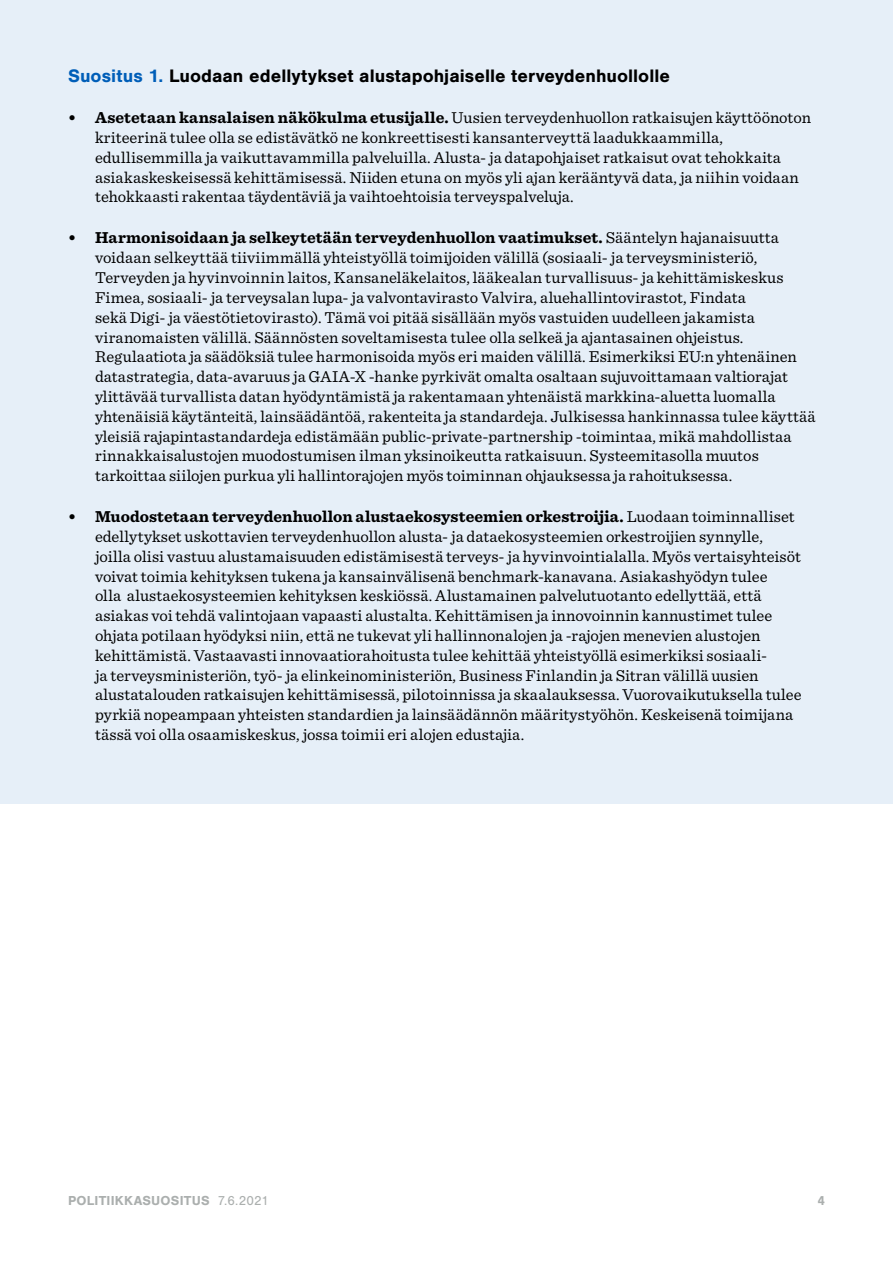
<style>
.page{position:relative;width:893px;height:1263px;background:#fff}
.page>*{position:absolute;margin:0;border:0;box-sizing:border-box;transform-origin:0 0}
.t1{font:700 18.75px "Nimbus San";color:#000}
.t2{font:16.5px/19.8px "Sentinel";letter-spacing:.005em;color:#000}
.t3{font:700 13.5px "Nimbus San";letter-spacing:.015em;color:#abafae}
.s1{color:#005eb8}
.s2{font-weight:700}
.s3{font-weight:400}
</style>
<div class="page">
<div style="left:0;top:0;width:893px;height:804px;background:#e6eff8"></div>
<p class="t1" style="left:68px;top:65px;width:603px"><span class="s1">Suositus 1.</span> Luodaan edellytykset alustapohjaiselle terveydenhuollolle</p>
<p class="t2" style="left:95px;top:107px;width:718px;text-indent:-27px"><span class="s2">• Asetetaan kansalaisen näkökulma etusijalle.</span> Uusien terveydenhuollon ratkaisujen käyttöönoton kriteerinä tulee olla se edistävätkö ne konkreettisesti kansanterveyttä laadukkaammilla, edullisemmilla ja vaikuttavammilla palveluilla. Alusta- ja datapohjaiset ratkaisut ovat tehokkaita asiakaskeskeisessä kehittämisessä. Niiden etuna on myös yli ajan kerääntyvä data, ja niihin voidaan tehokkaasti rakentaa täydentäviä ja vaihtoehtoisia terveyspalveluja.</p>
<p class="t2" style="left:95px;top:227px;width:722px;text-indent:-27px"><span class="s2">• Harmonisoidaan ja selkeytetään terveydenhuollon vaatimukset.</span> Sääntelyn hajanaisuutta voidaan selkeyttää tiiviimmällä yhteistyöllä toimijoiden välillä (sosiaali- ja terveysministeriö, Terveyden ja hyvinvoinnin laitos, Kansaneläkelaitos, lääkealan turvallisuus- ja kehittämiskeskus Fimea, sosiaali- ja terveysalan lupa- ja valvontavirasto Valvira, aluehallintovirastot, Findata<br>sekä Digi- ja väestötietovirasto). Tämä voi pitää sisällään myös vastuiden uudelleen jakamista viranomaisten välillä. Säännösten soveltamisesta tulee olla selkeä ja ajantasainen ohjeistus.<br>Regulaatiota ja säädöksiä tulee harmonisoida myös eri maiden välillä. Esimerkiksi EU:n yhtenäinen datastrategia, data-avaruus ja GAIA-X -hanke pyrkivät omalta osaltaan sujuvoittamaan valtiorajat ylittävää turvallista datan hyödyntämistä ja rakentamaan yhtenäistä markkina-aluetta luomalla yhtenäisiä käytänteitä, lainsäädäntöä, rakenteita ja standardeja. Julkisessa hankinnassa tulee käyttää yleisiä rajapintastandardeja edistämään public-private-partnership -toimintaa, mikä mahdollistaa rinnakkaisalustojen muodostumisen ilman yksinoikeutta ratkaisuun. Systeemitasolla muutos tarkoittaa siilojen purkua yli hallintorajojen myös toiminnan ohjauksessa ja rahoituksessa.</p>
<p class="t2" style="left:95px;top:506px;width:708px;text-indent:-27px"><span class="s2">• Muodostetaan terveydenhuollon alustaekosysteemien orkestroijia.</span> Luodaan toiminnalliset edellytykset uskottavien terveydenhuollon alusta- ja dataekosysteemien orkestroijien synnylle, joilla olisi vastuu alustamaisuuden edistämisestä terveys- ja hyvinvointialalla. Myös vertaisyhteisöt voivat toimia kehityksen tukena ja kansainvälisenä benchmark-kanavana. Asiakashyödyn tulee<br>olla alustaekosysteemien kehityksen keskiössä. Alustamainen palvelutuotanto edellyttää, että asiakas voi tehdä valintojaan vapaasti alustalta. Kehittämisen ja innovoinnin kannustimet tulee ohjata potilaan hyödyksi niin, että ne tukevat yli hallinnonalojen ja -rajojen menevien alustojen kehittämistä. Vastaavasti innovaatiorahoitusta tulee kehittää yhteistyöllä esimerkiksi sosiaali-<br>ja terveysministeriön, työ- ja elinkeinoministeriön, Business Finlandin ja Sitran välillä uusien alustatalouden ratkaisujen kehittämisessä, pilotoinnissa ja skaalauksessa. Vuorovaikutuksella tulee pyrkiä nopeampaan yhteisten standardien ja lainsäädännön määritystyöhön. Keskeisenä toimijana tässä voi olla osaamiskeskus, jossa toimii eri alojen edustajia.</p>
<p class="t3" style="left:68px;top:1193px;width:202px">POLITIIKKASUOSITUS <span class="s3">7.6.2021</span></p>
<p class="t3" style="left:817px;top:1193px;width:9px">4</p>
</div>
